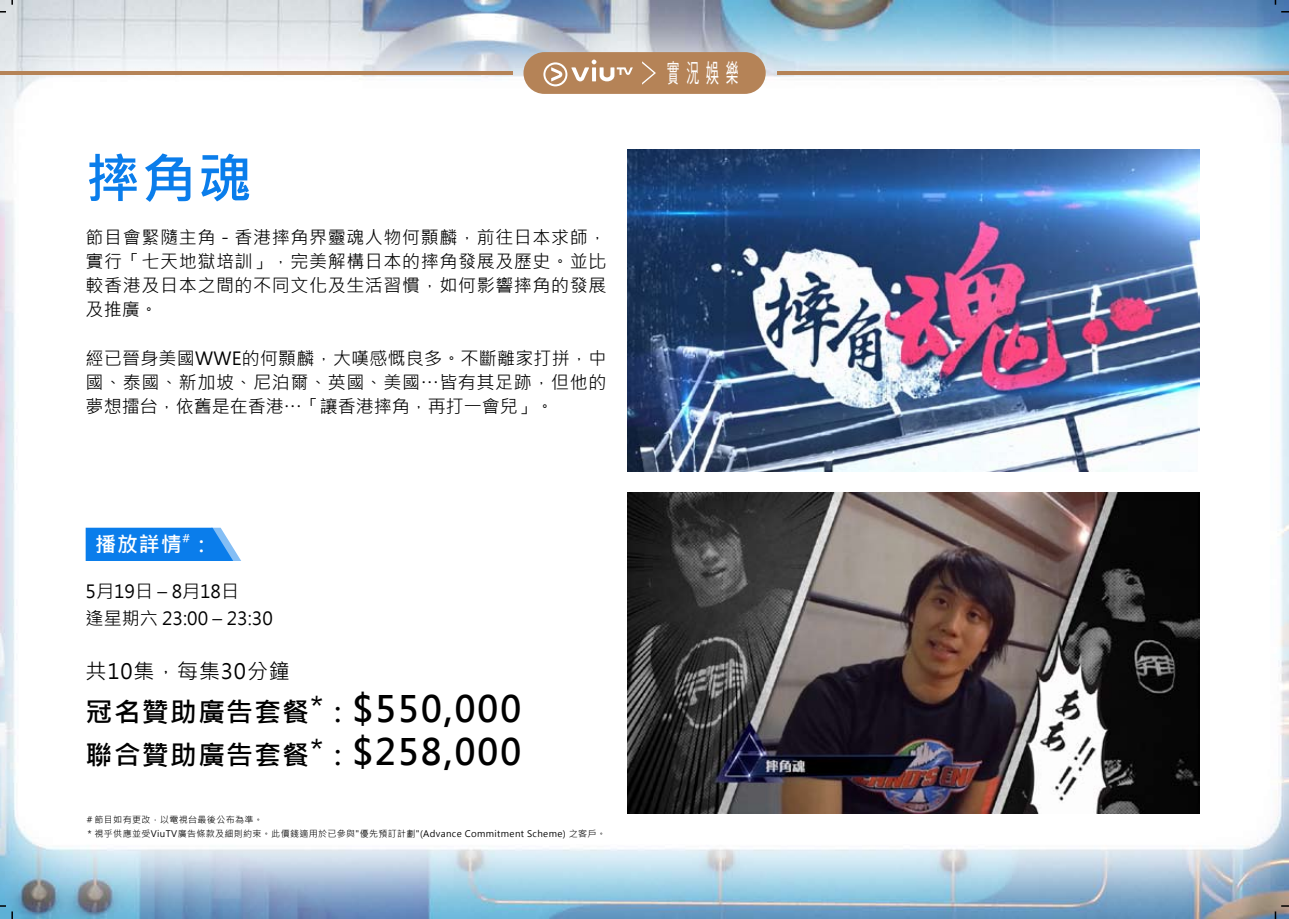
<style>
.page{position:relative;width:1289px;height:919px;background:#fff}
.page>*{position:absolute;margin:0;border:0;box-sizing:border-box;transform-origin:0 0}
.t1{font:700 54px "Microsoft Jheng Hei";color:#0a7deb}
.t2{font:700 27px/43.2px "Microsoft Jheng Hei";letter-spacing:.04em;color:#000}
.t3{font:25.5px "DF Hei Std W5";color:#fff;scale:.5 1}
.t4{font:21px "Microsoft Jheng Hei";letter-spacing:.04em;color:#000}
.t5{font:700 21px "Microsoft Jheng Hei";color:#fff}
.t6{font:18px/24px "Microsoft Jheng Hei";letter-spacing:.035em;color:#000;text-align:justify}
.t7{font:18px/27px "Microsoft Jheng Hei";color:#000}
.t8{font:9px/13.5px "Microsoft Jheng Hei";letter-spacing:.04em;color:#000}
.s1{font-family:"C Yuen HK Semi";font-weight:500}
.s2{font-family:"Adobe Ming Std";font-weight:300}
.s3{font-size:36px}
</style>
<div class="page">
<img style="left:0;top:0;width:1288px;height:918px">
<div style="left:523px;top:52px;width:242px;height:42px;background:#b58357;border-radius:21px"></div>
<hr style="left:0;top:71px;width:512px;height:4px;background:#b58357">
<hr style="left:776px;top:71px;width:512px;height:4px;background:#b58357">
<svg style="left:543px;top:60px;width:89px;height:26px"></svg>
<svg style="left:642px;top:61px;width:14px;height:24px"></svg>
<svg style="left:0;top:905px;width:13px;height:13px"></svg>
<svg style="left:1274px;top:905px;width:14px;height:13px"></svg>
<svg style="left:0;top:11px;width:6px;height:2px"></svg>
<svg style="left:1281px;top:11px;width:7px;height:2px"></svg>
<svg style="left:86px;top:527px;width:155px;height:34px;background:#248bed"></svg>
<img style="left:627px;top:150px;width:572px;height:321px">
<img style="left:627px;top:492px;width:572px;height:321px">
<h1 class="t1" style="left:86px;top:145px;width:168px">摔角魂</h1>
<p class="t6" style="left:86px;top:226px;width:522px">節目會緊隨主角－香港摔角界靈魂人物何顥麟，前往日本求師，實行「七天地獄培訓」，完美解構日本的摔角發展及歷史。並比較香港及日本之間的不同文化及生活習慣，如何影響摔角的發展及推廣。</p>
<p class="t6" style="left:86px;top:346px;width:522px">經已晉身美國WWE的何顥麟，大嘆<span class="s1">感</span>慨良多。不斷離家打拼，中國、泰國、新加坡、尼泊爾、英國、美國<span class="s2">⋯</span>皆有其足跡，但他的夢想擂台，依舊是在香港<span class="s2">⋯</span>「讓香港摔角，再打一會兒」。</p>
<p class="t5" style="left:95px;top:531px;width:118px">播放詳情<sup>#</sup>：</p>
<p class="t7" style="left:86px;top:577px;width:189px">5月19日 – 8月18日<br>逢星期六 23:00 – 23:30</p>
<p class="t4" style="left:86px;top:658px;width:206px">共10集，每集30分鐘</p>
<h2 class="t2" style="left:86px;top:690px;width:437px">冠名贊助廣告套餐*：<span class="s3">$550,000</span>聯合贊助廣告套餐*：<span class="s3">$258,000</span></h2>
<p class="t8" style="left:85px;top:812px;width:522px">＃節目如有更改，以電視台最後公布為準。<br>＊視乎供應並受ViuTV廣告條款及細則約束。此價錢適用於已參與"優先預訂計劃"(Advance Commitment Scheme) 之客戶。</p>
<h3 class="t3" style="left:666px;top:59px;width:146px">實況娛樂</h3>
</div>
